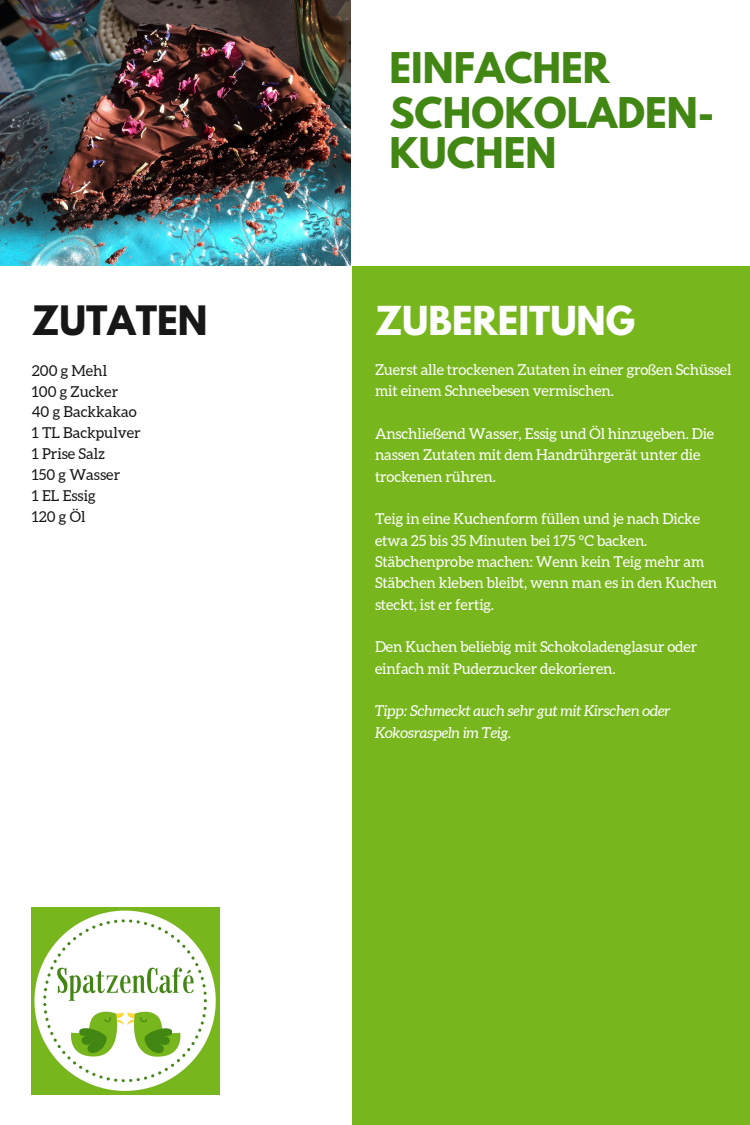
<style>
.page{position:relative;width:750px;height:1125px;background:#78b61d}
.page>*{position:absolute;margin:0;border:0;box-sizing:border-box;transform-origin:0 0}
.t1{font:700 37.5px/46px "League Spartan";color:#428714}
.t2{font:700 35.88px "League Spartan";color:#171717}
.t3{font:700 35.38px "League Spartan";color:#fff}
.t4{font:15px/21.4px "Aleo";letter-spacing:-.01em;color:#fff}
.t5{font:15px/21px "Aleo";color:#171717}
.t6{font:italic 15px/21.4px "Aleo";letter-spacing:-.01em;color:#fff}
</style>
<div class="page">
<div style="left:0;top:242px;width:352px;height:883px;background:#fff"></div>
<img style="left:0;top:0;width:352px;height:265px">
<div style="left:352px;top:0;width:398px;height:265px;background:#fff"></div>
<img style="left:32px;top:908px;width:187px;height:187px">
<h2 class="t2" style="left:32px;top:303px;width:177px">ZUTATEN</h2>
<p class="t5" style="left:32px;top:360px;width:110px">200 g Mehl<br>100 g Zucker<br>40 g Backkakao<br>1 TL Backpulver<br>1 Prise Salz<br>150 g Wasser<br>1 EL Essig<br>120 g Öl</p>
<h1 class="t1" style="left:389px;top:49px;width:326px">EINFACHER<br>SCHOKOLADEN-</h1>
<h1 class="t1" style="left:389px;top:135px;width:168px">KUCHEN</h1>
<h3 class="t3" style="left:375px;top:303px;width:262px">ZUBEREITUNG</h3>
<p class="t4" style="left:375px;top:359px;width:358px">Zuerst alle trockenen Zutaten in einer großen Schüssel mit einem Schneebesen vermischen.</p>
<p class="t4" style="left:375px;top:423px;width:341px">Anschließend Wasser, Essig und Öl hinzugeben. Die nassen Zutaten mit dem Handrührgerät unter die trockenen rühren.</p>
<p class="t4" style="left:375px;top:508px;width:344px">Teig in eine Kuchenform füllen und je nach Dicke etwa 25 bis 35 Minuten bei 175 °C backen.<br>Stäbchenprobe machen: Wenn kein Teig mehr am Stäbchen kleben bleibt, wenn man es in den Kuchen steckt, ist er fertig.</p>
<p class="t4" style="left:375px;top:636px;width:324px">Den Kuchen beliebig mit Schokoladenglasur oder einfach mit Puderzucker dekorieren.</p>
<p class="t6" style="left:375px;top:700px;width:297px">Tipp: Schmeckt auch sehr gut mit Kirschen oder<br>Kokosraspeln im Teig.</p>
</div>
